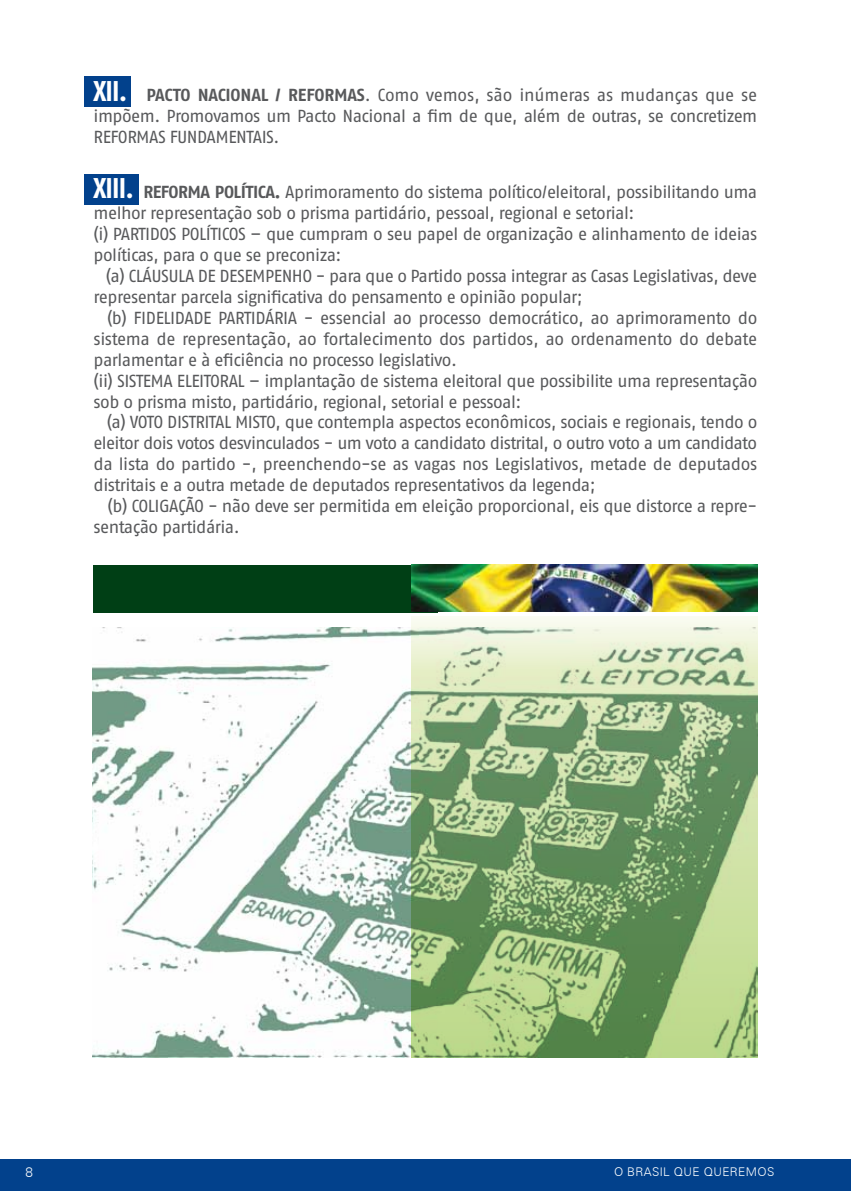
<style>
.page{position:relative;width:851px;height:1191px;background:#fff}
.page>*{position:absolute;margin:0;border:0;box-sizing:border-box;transform-origin:0 0}
.t1{font:17.4px/20.9px "Fago No";letter-spacing:-.03em;color:#58595b}
.t2{font:300 13.5px "Zurich BT";color:#fff}
.t3{font:300 12px "Zurich BT";letter-spacing:.03em;color:#fff}
.s1{font-family:"Fago Co Tf";font-weight:700;font-size:28.5px;color:#fff}
.s2{font-family:"Fago No Lf";font-weight:700}
</style>
<div class="page">
<div style="left:0;top:1159px;width:850px;height:32px;background:#02418c"></div>
<div style="left:85px;top:77px;width:46px;height:30px;background:#02418c"></div>
<div style="left:85px;top:174px;width:54px;height:30px;background:#02418c"></div>
<img style="left:93px;top:627px;width:318px;height:430px">
<div style="left:94px;top:565px;width:344px;height:47px;background:#003f15"></div>
<img style="left:411px;top:565px;width:346px;height:47px">
<svg style="left:411px;top:617px;width:346px;height:440px;background:#98b784"></svg>
<p class="t1" style="left:94px;top:85px;width:665px;text-align:justify"><span class="s1">XII.</span> <span class="s2">PACTO NACIONAL / REFORMAS</span>. Como vemos, são inúmeras as mudanças que se impõem. Promovamos um Pacto Nacional a fim de que, além de outras, se concretizem REFORMAS FUNDAMENTAIS.</p>
<p class="t1" style="left:94px;top:182px;width:665px"><span class="s1">XIII.</span> <span class="s2">REFORMA POLÍTICA.</span> Aprimoramento do sistema político/eleitoral, possibilitando uma melhor representação sob o prisma partidário, pessoal, regional e setorial:<br>(i) PARTIDOS POLÍTICOS – que cumpram o seu papel de organização e alinhamento de ideias políticas, para o que se preconiza:</p>
<p class="t1" style="left:94px;top:265px;width:665px;text-indent:12px">(a) CLÁUSULA DE DESEMPENHO - para que o Partido possa integrar as Casas Legislativas, deve representar parcela significativa do pensamento e opinião popular;</p>
<p class="t1" style="left:94px;top:307px;width:665px;text-indent:13px">(b) FIDELIDADE PARTIDÁRIA - essencial ao processo democrático, ao aprimoramento do sistema de representação, ao fortalecimento dos partidos, ao ordenamento do debate parlamentar e à eficiência no processo legislativo.<br>(ii) SISTEMA ELEITORAL – implantação de sistema eleitoral que possibilite uma representação sob o prisma misto, partidário, regional, setorial e pessoal:</p>
<p class="t1" style="left:94px;top:412px;width:665px;text-align:justify;text-indent:13px">(a) VOTO DISTRITAL MISTO, que contempla aspectos econômicos, sociais e regionais, tendo o eleitor dois votos desvinculados - um voto a candidato distrital, o outro voto a um candidato da lista do partido -, preenchendo-se as vagas nos Legislativos, metade de deputados distritais e a outra metade de deputados representativos da legenda;</p>
<p class="t1" style="left:94px;top:495px;width:665px;text-indent:14px">(b) COLIGAÇÃO - não deve ser permitida em eleição proporcional, eis que distorce a repre&shy;sentação partidária.</p>
<p class="t2" style="left:26px;top:1163px;width:9px">8</p>
<p class="t3" style="left:614px;top:1164px;width:162px">O BRASIL QUE QUEREMOS</p>
</div>
